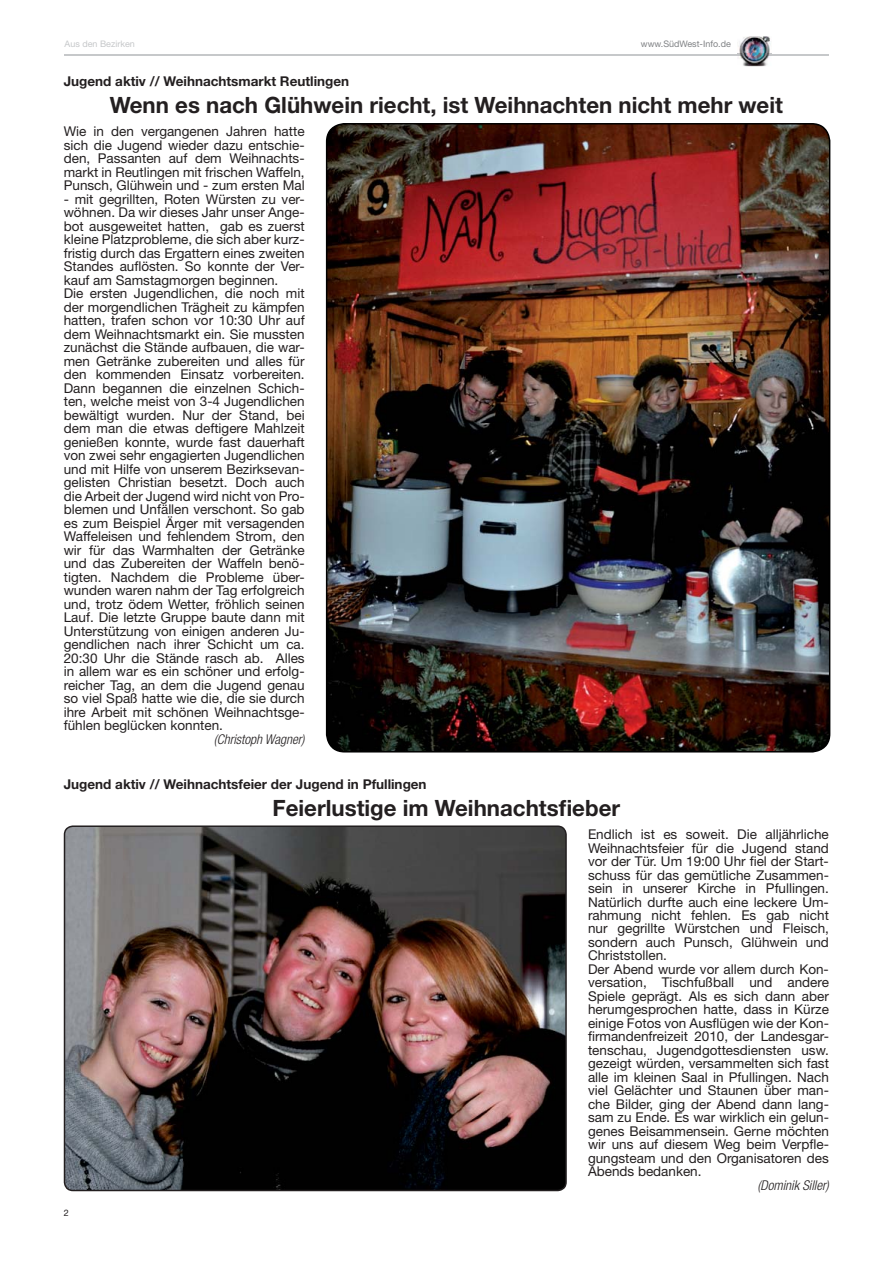
<style>
.page{position:relative;width:893px;height:1263px;background:#fff}
.page>*{position:absolute;margin:0;border:0;box-sizing:border-box;transform-origin:0 0}
.t1{font:700 22.5px "Helvetica Neue LT Std";color:#231f20}
.t2{font:13.5px/13.5px "Helvetica Neue";color:#231f20}
.t3{font:700 13.5px "Helvetica Neue LT Std";color:#231f20}
.t4{font:italic 300 condensed 13.5px "Helvetica Neue LT Std";color:#231f20}
.t5{font:9px "Helvetica Neue";color:#808285}
.t6{font:9px "Helvetica Neue";color:#c6c8ca}
.t7{font:9px "Helvetica Neue";color:#231f20}
</style>
<div class="page">
<hr style="left:65px;top:54px;width:764px;height:1px;background:#c6c8ca">
<img style="left:737px;top:36px;width:34px;height:30px">
<img style="left:737px;top:54px;width:34px;height:1px">
<img style="left:326px;top:123px;width:504px;height:630px">
<img style="left:64px;top:825px;width:503px;height:366px">
<p class="t6" style="left:65px;top:40px;width:72px">Aus den Bezirken</p>
<p class="t5" style="left:641px;top:40px;width:91px">www.SüdWest-Info.de</p>
<p class="t3" style="left:64px;top:77px;width:287px">Jugend aktiv // Weihnachtsmarkt Reutlingen</p>
<h1 class="t1" style="left:110px;top:97px;width:675px">Wenn es nach Glühwein riecht, ist Weihnachten nicht mehr weit</h1>
<p class="t2" style="left:64px;top:126px;width:242px;text-align:justify">Wie in den vergangenen Jahren hatte sich die Jugend wieder dazu entschie&shy;den, Passanten auf dem Weihnachts&shy;markt in Reutlingen mit frischen Waffeln, Punsch, Glühwein und - zum ersten Mal</p>
<p class="t2" style="left:64px;top:194px;width:242px">- mit gegrillten, Roten Würsten zu ver&shy;wöhnen. Da wir dieses Jahr unser Ange&shy;bot ausgeweitet hatten, gab es zuerst kleine Platzprobleme, die sich aber kurz&shy;fristig durch das Ergattern eines zweiten Standes auflösten. So konnte der Ver&shy;kauf am Samstagmorgen beginnen.<br>Die ersten Jugendlichen, die noch mit der morgendlichen Trägheit zu kämpfen hatten, trafen schon vor 10:30 Uhr auf dem Weihnachtsmarkt ein. Sie mussten zunächst die Stände aufbauen, die war&shy;men Getränke zubereiten und alles für den kommenden Einsatz vorbereiten.<br>Dann begannen die einzelnen Schich&shy;ten, welche meist von 3-4 Jugendlichen bewältigt wurden. Nur der Stand, bei dem man die etwas deftigere Mahlzeit genießen konnte, wurde fast dauerhaft von zwei sehr engagierten Jugendlichen und mit Hilfe von unserem Bezirksevan&shy;gelisten Christian besetzt. Doch auch die Arbeit der Jugend wird nicht von Pro&shy;blemen und Unfällen verschont. So gab es zum Beispiel Ärger mit versagenden Waffeleisen und fehlendem Strom, den wir für das Warmhalten der Getränke und das Zubereiten der Waffeln benö&shy;tigten. Nachdem die Probleme über&shy;wunden waren nahm der Tag erfolgreich und, trotz ödem Wetter, fröhlich seinen Lauf. Die letzte Gruppe baute dann mit Unterstützung von einigen anderen Ju&shy;gendlichen nach ihrer Schicht um ca.<br>20:30 Uhr die Stände rasch ab. Alles in allem war es ein schöner und erfolg&shy;reicher Tag, an dem die Jugend genau so viel Spaß hatte wie die, die sie durch ihre Arbeit mit schönen Weihnachtsge&shy;fühlen beglücken konnten.</p>
<p class="t4" style="left:214px;top:731px;width:92px">(Christoph Wagner)</p>
<p class="t3" style="left:64px;top:779px;width:364px">Jugend aktiv // Weihnachtsfeier der Jugend in Pfullingen</p>
<h1 class="t1" style="left:273px;top:800px;width:349px">Feierlustige im Weihnachtsfieber</h1>
<p class="t2" style="left:588px;top:829px;width:242px">Endlich ist es soweit. Die alljährliche Weihnachtsfeier für die Jugend stand vor der Tür. Um 19:00 Uhr fiel der Start&shy;schuss für das gemütliche Zusammen&shy;sein in unserer Kirche in Pfullingen.<br>Natürlich durfte auch eine leckere Um&shy;rahmung nicht fehlen. Es gab nicht nur gegrillte Würstchen und Fleisch, sondern auch Punsch, Glühwein und Christstollen.<br>Der Abend wurde vor allem durch Kon&shy;versation, Tischfußball und andere Spiele geprägt. Als es sich dann aber herumgesprochen hatte, dass in Kürze einige Fotos von Ausflügen wie der Kon&shy;firmandenfreizeit 2010, der Landesgar&shy;tenschau, Jugendgottesdiensten usw. gezeigt würden, versammelten sich fast alle im kleinen Saal in Pfullingen. Nach viel Gelächter und Staunen über man&shy;che Bilder, ging der Abend dann lang&shy;sam zu Ende. Es war wirklich ein gelun&shy;genes Beisammensein. Gerne möchten wir uns auf diesem Weg beim Verpfle&shy;gungsteam und den Organisatoren des Abends bedanken.</p>
<p class="t4" style="left:757px;top:1177px;width:73px">(Dominik Siller)</p>
<p class="t7" style="left:64px;top:1209px;width:7px">2</p>
</div>
